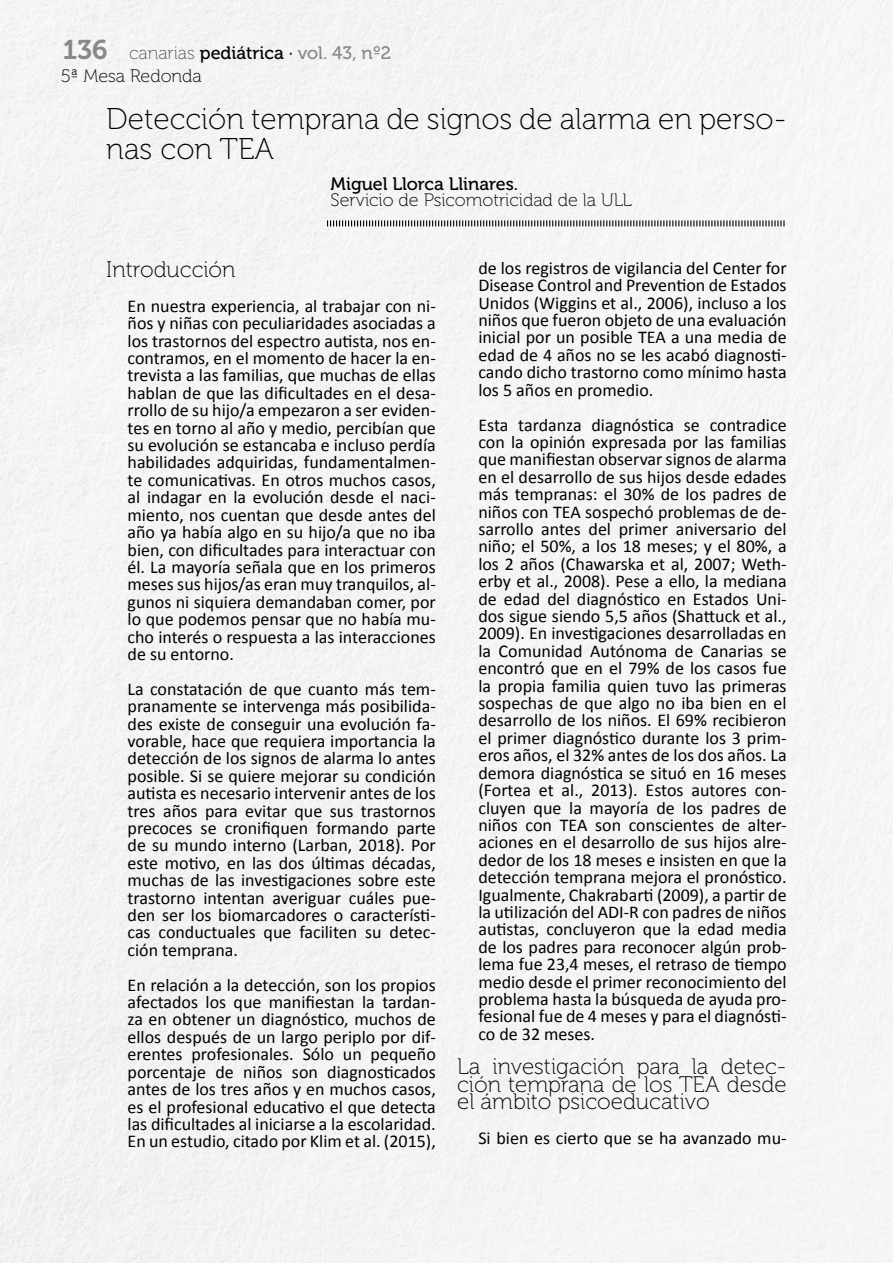
<style>
.page{position:relative;width:893px;height:1263px;background:#fff}
.page>*{position:absolute;margin:0;border:0;box-sizing:border-box;transform-origin:0 0}
.t1{font:30px/30px "Museo 100";color:#000}
.t2{font:22.5px/17.4px "Museo 100";color:#000;text-align:justify}
.t3{font:18px/17.4px "Calibri";color:#000;text-align:justify}
.t4{font:18px "Museo 500";color:#000}
.t5{font:18px "Museo 100";color:#000}
.s1{font-family:"Museo 700";font-size:27px;color:#87888a}
.s2{font-family:"Museo 100";color:#58585a}
.s3{color:#87888a}
</style>
<div class="page">
<svg style="left:327px;top:220px;width:457px;height:6px"></svg>
<p class="t4" style="left:63px;top:42px;width:330px"><span class="s1">136</span> <span class="s2">canarias</span> pediátrica · <span class="s3">vol. 43, nº2</span></p>
<p class="t5" style="left:61px;top:66px;width:142px">5ª Mesa Redonda</p>
<h1 class="t1" style="left:106px;top:104px;width:682px">Detección temprana de signos de alarma en perso&shy;nas con TEA</h1>
<p class="t4" style="left:331px;top:174px;width:189px">Miguel Llorca Llinares.</p>
<p class="t5" style="left:331px;top:191px;width:303px">Servicio de Psicomotricidad de la ULL</p>
<p class="t2" style="left:106px;top:261px;width:131px">Introducción</p>
<p class="t3" style="left:128px;top:296px;width:310px">En nuestra experiencia, al trabajar con ni&shy;ños y niñas con peculiaridades asociadas a los trastornos del espectro autista, nos en&shy;contramos, en el momento de hacer la en&shy;trevista a las familias, que muchas de ellas hablan de que las dificultades en el desa&shy;rrollo de su hijo/a empezaron a ser eviden&shy;tes en torno al año y medio, percibían que su evolución se estancaba e incluso perdía habilidades adquiridas, fundamentalmen&shy;te comunicativas. En otros muchos casos, al indagar en la evolución desde el naci&shy;miento, nos cuentan que desde antes del año ya había algo en su hijo/a que no iba bien, con dificultades para interactuar con él. La mayoría señala que en los primeros meses sus hijos/as eran muy tranquilos, al&shy;gunos ni siquiera demandaban comer, por lo que podemos pensar que no había mu&shy;cho interés o respuesta a las interacciones de su entorno.</p>
<p class="t3" style="left:128px;top:679px;width:310px">La constatación de que cuanto más tem&shy;pranamente se intervenga más posibilida&shy;des existe de conseguir una evolución fa&shy;vorable, hace que requiera importancia la detección de los signos de alarma lo antes posible. Si se quiere mejorar su condición autista es necesario intervenir antes de los tres años para evitar que sus trastornos precoces se cronifiquen formando parte de su mundo interno (Larban, 2018). Por este motivo, en las dos últimas décadas, muchas de las investigaciones sobre este trastorno intentan averiguar cuáles pue&shy;den ser los biomarcadores o característi&shy;cas conductuales que faciliten su detec&shy;ción temprana.</p>
<p class="t3" style="left:128px;top:975px;width:310px">En relación a la detección, son los propios afectados los que manifiestan la tardan&shy;za en obtener un diagnóstico, muchos de ellos después de un largo periplo por dif&shy;erentes profesionales. Sólo un pequeño porcentaje de niños son diagnosticados antes de los tres años y en muchos casos, es el profesional educativo el que detecta las dificultades al iniciarse a la escolaridad.<br>En un estudio, citado por Klim et al. (2015),</p>
<p class="t3" style="left:478px;top:258px;width:310px">de los registros de vigilancia del Center for Disease Control and Prevention de Estados Unidos (Wiggins et al., 2006), incluso a los niños que fueron objeto de una evaluación inicial por un posible TEA a una media de edad de 4 años no se les acabó diagnosti&shy;cando dicho trastorno como mínimo hasta los 5 años en promedio.</p>
<p class="t3" style="left:478px;top:415px;width:310px">Esta tardanza diagnóstica se contradice con la opinión expresada por las familias que manifiestan observar signos de alarma en el desarrollo de sus hijos desde edades más tempranas: el 30% de los padres de niños con TEA sospechó problemas de de&shy;sarrollo antes del primer aniversario del niño; el 50%, a los 18 meses; y el 80%, a los 2 años (Chawarska et al, 2007; Weth&shy;erby et al., 2008). Pese a ello, la mediana de edad del diagnóstico en Estados Uni&shy;dos sigue siendo 5,5 años (Shattuck et al., 2009). En investigaciones desarrolladas en la Comunidad Autónoma de Canarias se encontró que en el 79% de los casos fue la propia familia quien tuvo las primeras sospechas de que algo no iba bien en el desarrollo de los niños. El 69% recibieron el primer diagnóstico durante los 3 prim&shy;eros años, el 32% antes de los dos años. La demora diagnóstica se situó en 16 meses (Fortea et al., 2013). Estos autores con&shy;cluyen que la mayoría de los padres de niños con TEA son conscientes de alter&shy;aciones en el desarrollo de sus hijos alre&shy;dedor de los 18 meses e insisten en que la detección temprana mejora el pronóstico.<br>Igualmente, Chakrabarti (2009), a partir de la utilización del ADI-R con padres de niños autistas, concluyeron que la edad media de los padres para reconocer algún prob&shy;lema fue 23,4 meses, el retraso de tiempo medio desde el primer reconocimiento del problema hasta la búsqueda de ayuda pro&shy;fesional fue de 4 meses y para el diagnósti&shy;co de 32 meses.</p>
<p class="t2" style="left:457px;top:1058px;width:331px">La investigación para la detec&shy;ción temprana de los TEA desde el ámbito psicoeducativo</p>
<p class="t3" style="left:478px;top:1128px;width:310px">Si bien es cierto que se ha avanzado mu-</p>
</div>
